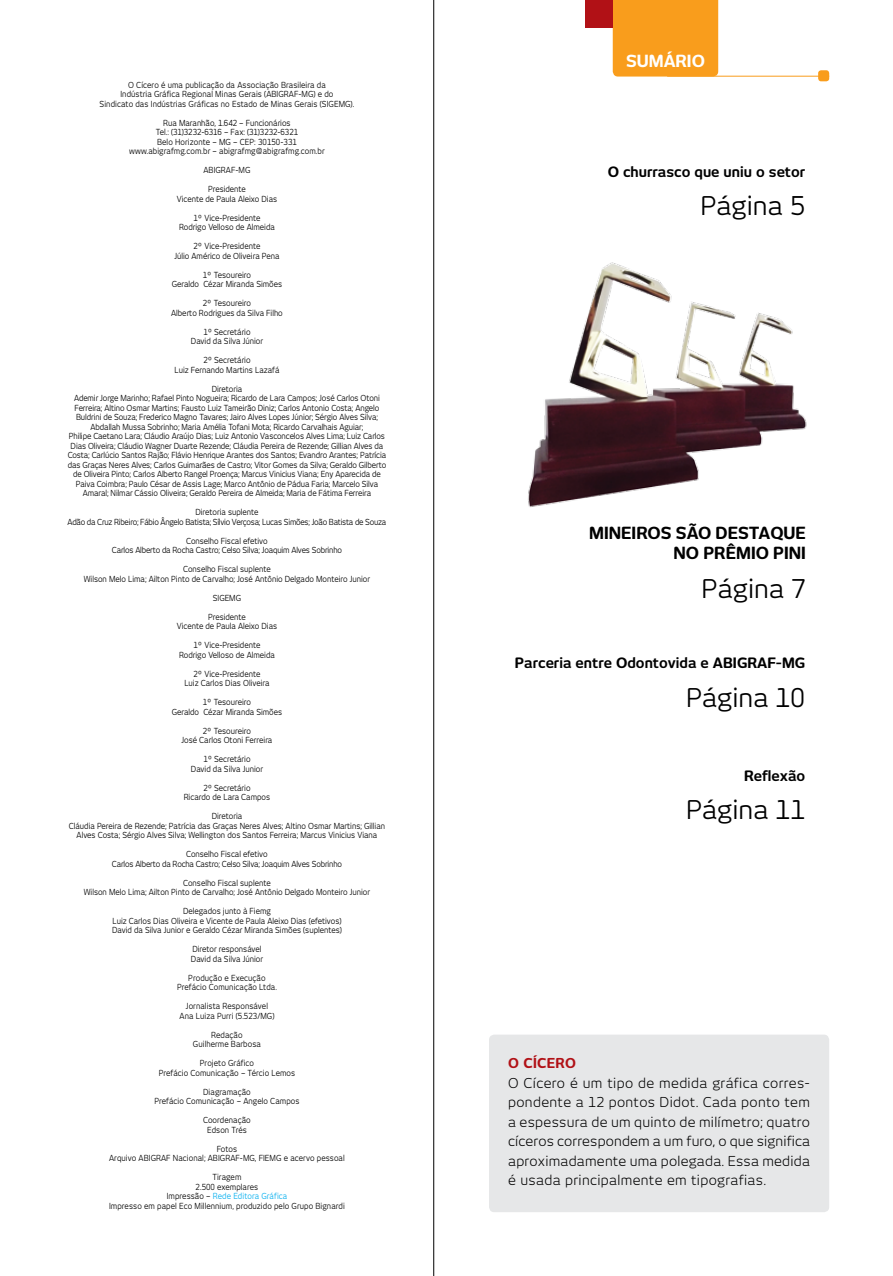
<style>
.page{position:relative;width:893px;height:1276px;background:#fff}
.page>*{position:absolute;margin:0;border:0;box-sizing:border-box;transform-origin:0 0}
.t1{font:25.5px "New June";color:#000}
.t2{font:700 16.5px/19.8px "New June";color:#000;text-align:right}
.t3{font:700 16.5px "New June";color:#fff}
.t4{font:700 14.1px "New June";color:#000}
.t5{font:13.5px/19.5px "New June";letter-spacing:.015em;color:#000;text-align:justify}
.t6{font:700 13.5px "New June";letter-spacing:.025em;color:#b11116}
.t7{font:8.25px/9.4px "New June";color:#000;text-align:center;scale:.9 1}
.t8{font:8.25px/9.4px "New June";letter-spacing:-.02em;color:#000;text-align:center;scale:.9 1}
.t9{font:8.25px/9.4px "New June";letter-spacing:-.03em;color:#000;text-align:center;scale:.9 1}
.s1{color:#00aeef}
</style>
<div class="page">
<hr style="left:667px;top:76px;width:162px;height:1px;background:#f99d1c">
<div style="left:818px;top:70px;width:11px;height:11px;background:#f99d1c;border-radius:3px"></div>
<div style="left:613px;top:0;width:105px;height:77px;background:#f99d1c"></div>
<div style="left:585px;top:0;width:28px;height:28px;background:#b11116"></div>
<hr style="left:433px;top:0;width:1px;height:1276px;background:#000">
<div style="left:489px;top:1034px;width:340px;height:178px;background:#e6e7e8;border-radius:5px"></div>
<img style="left:528px;top:262px;width:279px;height:245px">
<p class="t7" style="left:100px;top:80px;width:284px">O Cícero é uma publicação da Associação Brasileira da<br>Indústria Gráfica Regional Minas Gerais (ABIGRAF-MG) e do<br>Sindicato das Indústrias Gráficas no Estado de Minas Gerais (SIGEMG).</p>
<p class="t7" style="left:129px;top:118px;width:219px">Rua Maranhão, 1.642 – Funcionários<br>Tel.: (31)3232-6316 – Fax: (31)3232-6321<br>Belo Horizonte – MG – CEP: 30150-331 www.abigrafmg.com.br – abigrafmg@abigrafmg.com.br</p>
<p class="t7" style="left:203px;top:165px;width:54px">ABIGRAF-MG</p>
<p class="t7" style="left:177px;top:184px;width:113px">Presidente<br>Vicente de Paula Aleixo Dias</p>
<p class="t7" style="left:179px;top:213px;width:108px">1º Vice-Presidente<br>Rodrigo Velloso de Almeida</p>
<p class="t7" style="left:174px;top:241px;width:118px">2º Vice-Presidente<br>Júlio Américo de Oliveira Pena</p>
<p class="t7" style="left:172px;top:270px;width:124px">1º Tesoureiro<br>Geraldo Cézar Miranda Simões</p>
<p class="t7" style="left:171px;top:298px;width:126px">2º Tesoureiro<br>Alberto Rodrigues da Silva Filho</p>
<p class="t7" style="left:191px;top:327px;width:82px">1º Secretário<br>David da Silva Júnior</p>
<p class="t7" style="left:175px;top:355px;width:118px">2º Secretário<br>Luiz Fernando Martins Lazafá</p>
<p class="t7" style="left:68px;top:384px;width:355px">Diretoria<br>Ademir Jorge Marinho; Rafael Pinto Nogueira; Ricardo de Lara Campos; José Carlos Otoni Ferreira; Altino Osmar Martins; Fausto Luiz Tameirão Diniz; Carlos Antonio Costa; Angelo Buldrini de Souza; Frederico Magno Tavares; Jairo Alves Lopes Júnior; Sérgio Alves Silva; Abdallah Mussa Sobrinho; Maria Amélia Tofani Mota; Ricardo Carvalhais Aguiar;<br>Philipe Caetano Lara; Cláudio Araújo Dias; Luiz Antonio Vasconcelos Alves Lima; Luiz Carlos Dias Oliveira; Cláudio Wagner Duarte Rezende; Cláudia Pereira de Rezende; Gillian Alves da Costa; Carlúcio Santos Rajão; Flávio Henrique Arantes dos Santos; Evandro Arantes; Patrícia das Graças Neres Alves; Carlos Guimarães de Castro; Vitor Gomes da Silva; Geraldo Gilberto de Oliveira Pinto; Carlos Alberto Rangel Proença; Marcus Vinicius Viana; Eny Aparecida de Paiva Coimbra; Paulo César de Assis Lage; Marco Antônio de Pádua Faria; Marcelo Silva Amaral; Nilmar Cássio Oliveira; Geraldo Pereira de Almeida; Maria de Fátima Ferreira</p>
<p class="t9" style="left:68px;top:507px;width:356px">Diretoria suplente<br>Adão da Cruz Ribeiro; Fábio Ângelo Batista; Sílvio Verçosa; Lucas Simões; João Batista de Souza</p>
<p class="t8" style="left:112px;top:536px;width:257px">Conselho Fiscal efetivo<br>Carlos Alberto da Rocha Castro; Celso Silva; Joaquim Alves Sobrinho</p>
<p class="t7" style="left:84px;top:564px;width:320px">Conselho Fiscal suplente<br>Wilson Melo Lima; Ailton Pinto de Carvalho; José Antônio Delgado Monteiro Junior</p>
<p class="t7" style="left:213px;top:593px;width:33px">SIGEMG</p>
<p class="t7" style="left:177px;top:612px;width:113px">Presidente<br>Vicente de Paula Aleixo Dias</p>
<p class="t7" style="left:179px;top:640px;width:108px">1º Vice-Presidente<br>Rodrigo Velloso de Almeida</p>
<p class="t7" style="left:184px;top:669px;width:96px">2º Vice-Presidente<br>Luiz Carlos Dias Oliveira</p>
<p class="t7" style="left:172px;top:697px;width:124px">1º Tesoureiro<br>Geraldo Cézar Miranda Simões</p>
<p class="t7" style="left:182px;top:726px;width:102px">2º Tesoureiro<br>José Carlos Otoni Ferreira</p>
<p class="t7" style="left:191px;top:754px;width:82px">1º Secretário<br>David da Silva Junior</p>
<p class="t7" style="left:184px;top:783px;width:98px">2º Secretário<br>Ricardo de Lara Campos</p>
<p class="t7" style="left:69px;top:811px;width:353px">Diretoria<br>Cláudia Pereira de Rezende; Patrícia das Graças Neres Alves; Altino Osmar Martins; Gillian<br>Alves Costa; Sérgio Alves Silva; Wellington dos Santos Ferreira; Marcus Vinicius Viana</p>
<p class="t8" style="left:112px;top:849px;width:257px">Conselho Fiscal efetivo<br>Carlos Alberto da Rocha Castro; Celso Silva; Joaquim Alves Sobrinho</p>
<p class="t7" style="left:84px;top:877px;width:320px">Conselho Fiscal suplente<br>Wilson Melo Lima; Ailton Pinto de Carvalho; José Antônio Delgado Monteiro Junior</p>
<p class="t7" style="left:112px;top:906px;width:257px">Delegados junto à Fiemg<br>Luiz Carlos Dias Oliveira e Vicente de Paula Aleixo Dias (efetivos)<br>David da Silva Junior e Geraldo Cézar Miranda Simões (suplentes)</p>
<p class="t7" style="left:191px;top:944px;width:82px;text-align:left">Diretor responsável<br>David da Silva Júnior</p>
<p class="t7" style="left:177px;top:972px;width:113px">Produção e Execução<br>Prefácio Comunicação Ltda.</p>
<p class="t7" style="left:179px;top:1001px;width:107px">Jornalista Responsável<br>Ana Luiza Purri (5.523/MG)</p>
<p class="t7" style="left:193px;top:1029px;width:77px">Redação<br>Guilherme Barbosa</p>
<p class="t7" style="left:159px;top:1058px;width:153px">Projeto Gráfico<br>Prefácio Comunicação – Tércio Lemos</p>
<p class="t7" style="left:154px;top:1086px;width:163px">Diagramação<br>Prefácio Comunicação – Angelo Campos</p>
<p class="t7" style="left:203px;top:1115px;width:54px">Coordenação<br>Edson Trés</p>
<p class="t7" style="left:109px;top:1143px;width:263px">Fotos<br>Arquivo ABIGRAF Nacional; ABIGRAF-MG, FIEMG e acervo pessoal</p>
<p class="t7" style="left:109px;top:1172px;width:263px">Tiragem<br>2.500 exemplares<br>Impressão – <span class="s1">Rede Editora Gráfica<br></span>Impresso em papel Eco Millennium, produzido pelo Grupo Bignardi</p>
<h2 class="t3" style="left:626px;top:51px;width:80px">sumário</h2>
<h3 class="t4" style="left:608px;top:163px;width:199px">O churrasco que uniu o setor</h3>
<h1 class="t1" style="left:700px;top:191px;width:106px">Página 5</h1>
<h2 class="t2" style="left:589px;top:523px;width:218px">Mineiros são destaque no prêmio pini</h2>
<h1 class="t1" style="left:702px;top:573px;width:106px">Página 7</h1>
<h3 class="t4" style="left:515px;top:654px;width:243px">Parceria entre Odontovida e ABIGRAF</h3>
<h3 class="t4" style="left:776px;top:654px;width:31px">-MG</h3>
<h1 class="t1" style="left:686px;top:682px;width:121px">Página 10</h1>
<h3 class="t4" style="left:744px;top:767px;width:63px">Reflexão</h3>
<h1 class="t1" style="left:686px;top:795px;width:121px">Página 11</h1>
<h3 class="t6" style="left:508px;top:1055px;width:69px">O Cícero</h3>
<p class="t5" style="left:508px;top:1072px;width:303px">O Cícero é um tipo de medida gráfica corres&shy;pondente a 12 pontos Didot. Cada ponto tem a espessura de um quinto de milímetro; quatro cíceros correspondem a um furo, o que significa aproximadamente uma polegada. Essa medida é usada principalmente em tipografias.</p>
</div>
